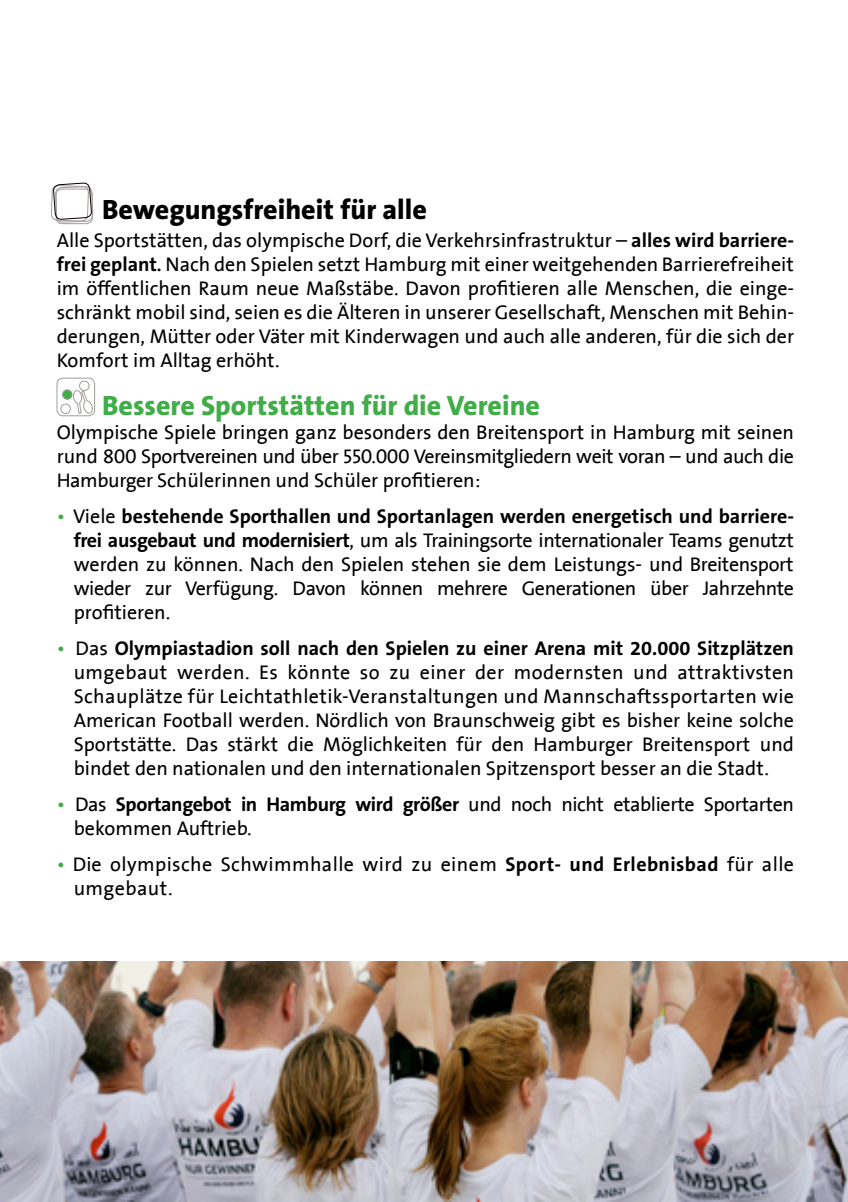
<style>
.page{position:relative;width:848px;height:1202px;background:#fff}
.page>*{position:absolute;margin:0;border:0;box-sizing:border-box;transform-origin:0 0}
.t1{font:800 28px "The Sans B8";color:#41ad49}
.t2{font:800 28px "The Sans B8";color:#000}
.t3{font:20px/24px "SPD2002 The Sans";color:#000;text-align:justify}
.t4{font:700 20px "The Sans B7";color:#000}
.t5{font:20px/24px "SPD2002 The Sans";letter-spacing:-.02em;color:#000}
.t6{font:20px/24px "SPD2002 The Sans";letter-spacing:.02em;color:#000}
.s1{font-family:"The Sans B7";font-weight:700}
.s2{font-weight:700}
.s3{font-family:"SPD2002 The Sans";font-weight:400;color:#41ad49}
.s4{font-family:"SPD2002 The Sans";font-weight:400}
.s5{color:#41ad49}
</style>
<div class="page">
<img style="left:0;top:961px;width:848px;height:241px">
<div style="left:57px;top:378px;width:38px;height:38px;border:1px solid #a29c9a;border-radius:6px"></div>
<div style="left:79px;top:381px;width:10px;height:10px;border:1px solid #a29c9a;border-radius:50%"></div>
<div style="left:63px;top:390px;width:9px;height:9px;background:#41ad49;border-radius:50%"></div>
<div style="left:62px;top:389px;width:10px;height:11px;border:1px solid #a29c9a;border-radius:50%"></div>
<div style="left:61px;top:404px;width:10px;height:10px;border:1px solid #a29c9a;border-radius:50%"></div>
<svg style="left:73px;top:390px;width:20px;height:24px"></svg>
<svg style="left:51px;top:182px;width:42px;height:43px"></svg>
<h1 class="t2" style="left:102px;top:195px;width:326px">Bewegungsfreiheit für alle</h1>
<p class="t3" style="left:57px;top:229px;width:739px">Alle Sportstätten, das olympische Dorf, die Verkehrsinfrastruktur – <span class="s1">alles wird barriere&shy;frei geplant</span><span class="s2">.</span> Nach den Spielen setzt Hamburg mit einer weitgehenden Barrierefreiheit im öffentlichen Raum neue Maßstäbe. Davon profitieren alle Menschen, die einge&shy;schränkt mobil sind, seien es die Älteren in unserer Gesellschaft, Menschen mit Behin&shy;derungen, Mütter oder Väter mit Kinderwagen und auch alle anderen, für die sich der Komfort im Alltag erhöht.</p>
<h1 class="t1" style="left:102px;top:390px;width:439px">Bessere Sportstätten für die Vereine</h1>
<p class="t3" style="left:57px;top:421px;width:739px">Olympische Spiele bringen ganz besonders den Breitensport in Hamburg mit seinen rund 800 Sportvereinen und über 550.000 Vereinsmitgliedern weit voran – und auch die Hamburger Schülerinnen und Schüler profitieren:</p>
<p class="t4" style="left:57px;top:505px;width:738px"><span class="s3">•</span> <span class="s4">Viele</span> bestehende Sporthallen und Sportanlagen werden energetisch und barriere-</p>
<p class="t3" style="left:74px;top:529px;width:721px"><span class="s1">frei ausgebaut und modernisiert</span>, um als Trainingsorte internationaler Teams genutzt werden zu können. Nach den Spielen stehen sie dem Leistungs- und Breitensport wieder zur Verfügung. Davon können mehrere Generationen über Jahrzehnte profitieren.</p>
<p class="t4" style="left:57px;top:637px;width:738px"><span class="s3">•</span> <span class="s4">Das</span> Olympiastadion soll nach den Spielen zu einer Arena mit 20.000 Sitzplätzen</p>
<p class="t3" style="left:74px;top:661px;width:722px">umgebaut werden. Es könnte so zu einer der modernsten und attraktivsten Schauplätze für Leichtathletik-Veranstaltungen und Mannschaftssportarten wie American Football werden. Nördlich von Braunschweig gibt es bisher keine solche Sportstätte. Das stärkt die Möglichkeiten für den Hamburger Breitensport und bindet den nationalen und den internationalen Spitzensport besser an die Stadt.</p>
<p class="t5" style="left:74px;top:793px;width:721px;text-indent:-17px"><span class="s5">•</span> Das <span class="s1">Sportangebot in Hamburg wird größer</span> und noch nicht etablierte Sportarten bekommen Auftrieb.</p>
<p class="t6" style="left:74px;top:853px;width:721px;text-indent:-17px"><span class="s5">•</span> Die olympische Schwimmhalle wird zu einem <span class="s1">Sport- und Erlebnisbad</span> für alle umgebaut.</p>
</div>
